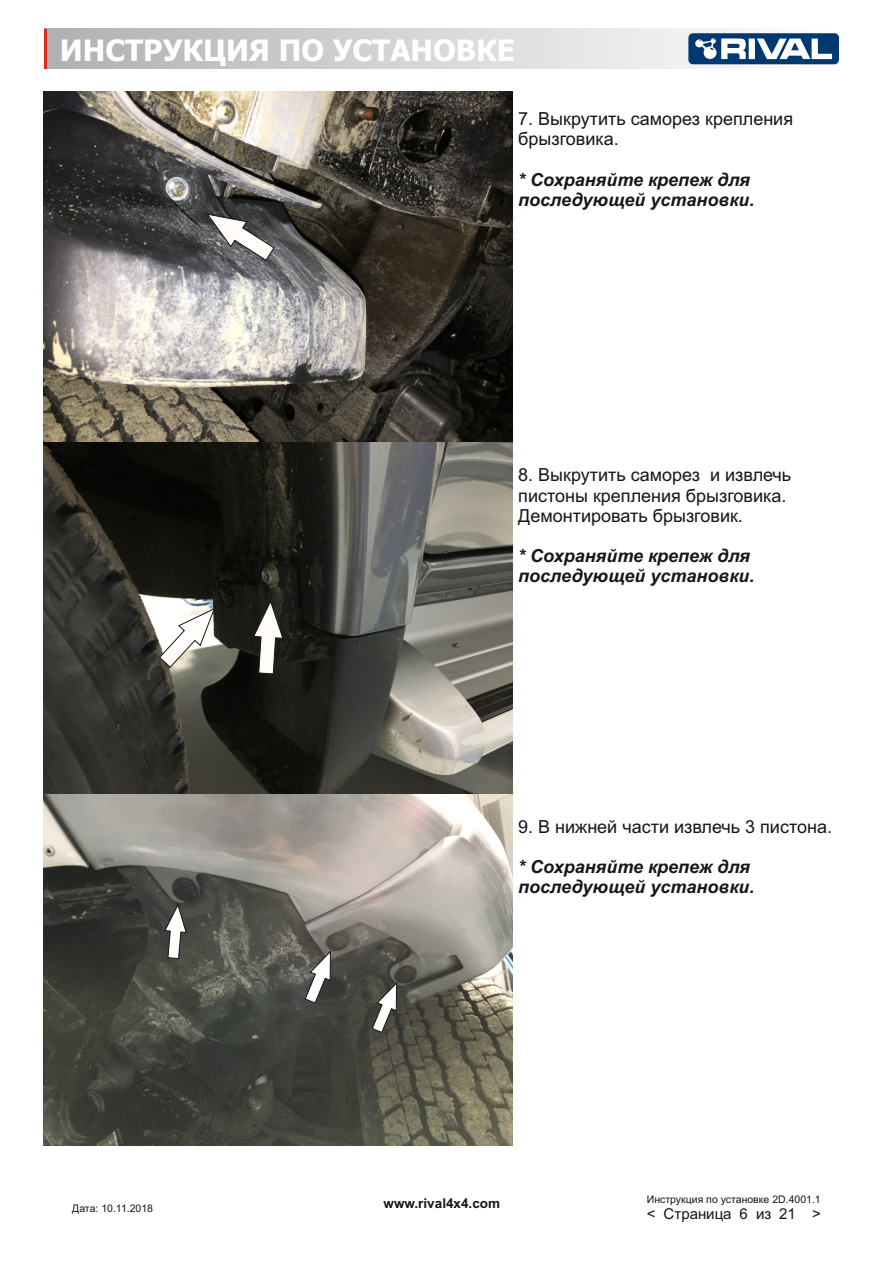
<style>
.page{position:relative;width:893px;height:1263px;background:#fff}
.page>*{position:absolute;margin:0;border:0;box-sizing:border-box;transform-origin:0 0}
.t1{font:700 32.85px "Arial";color:#fff}
.t2{font:700 29.55px "Tahoma";color:#fff}
.t3{font:18px/20.1px "Arial";color:#151616}
.t4{font:italic 700 18px/20.1px "Arial";color:#151616}
.t5{font:15px "Arial";color:#151616}
.t6{font:700 13.5px "Arial";color:#151616}
.t7{font:10.5px "Arial";color:#151616}
</style>
<div class="page">
<svg style="left:46px;top:29px;width:584px;height:40px;background:#cdcdce"></svg>
<hr style="left:44px;top:29px;width:2px;height:40px;background:#dd2b1c">
<svg style="left:630px;top:29px;width:209px;height:40px"></svg>
<hr style="left:512px;top:92px;width:1px;height:167px;background:#151616">
<img style="left:44px;top:92px;width:468px;height:1054px">
<svg style="left:206px;top:213px;width:69px;height:48px"></svg>
<svg style="left:158px;top:607px;width:58px;height:61px"></svg>
<svg style="left:252px;top:599px;width:32px;height:76px"></svg>
<svg style="left:164px;top:899px;width:23px;height:60px"></svg>
<svg style="left:304px;top:785px;width:28px;height:219px;background:#948f89"></svg>
<svg style="left:371px;top:836px;width:27px;height:197px;background:#928d86"></svg>
<h1 class="t1" style="left:69px;top:37px;width:416px">Инструкция по установке</h1>
<h2 class="t2" style="left:60px;top:38px;width:457px">ИНСТРУКЦИЯ ПО УСТАНОВКЕ</h2>
<p class="t3" style="left:518px;top:111px;width:276px">7. Выкрутить саморез крепления брызговика.</p>
<p class="t4" style="left:518px;top:171px;width:238px">* Сохраняйте крепеж для последующей установки.</p>
<p class="t3" style="left:518px;top:467px;width:275px">8. Выкрутить саморез и извлечь пистоны крепления брызговика.<br>Демонтировать брызговик.</p>
<p class="t4" style="left:518px;top:547px;width:238px">* Сохраняйте крепеж для последующей установки.</p>
<p class="t3" style="left:518px;top:818px;width:315px">9. В нижней части извлечь 3 пистона.</p>
<p class="t7" style="left:72px;top:1204px;width:82px">Дата: 10.11.2018</p>
<p class="t4" style="left:518px;top:858px;width:238px">* Сохраняйте крепеж для последующей установки.</p>
<p class="t6" style="left:384px;top:1198px;width:118px">www.rival4x4.com</p>
<p class="t7" style="left:647px;top:1195px;width:175px">Инструкция по установке 2D.4001.1</p>
<p class="t5" style="left:647px;top:1208px;width:175px">&lt; Страница 6 из 21 &gt;</p>
</div>
